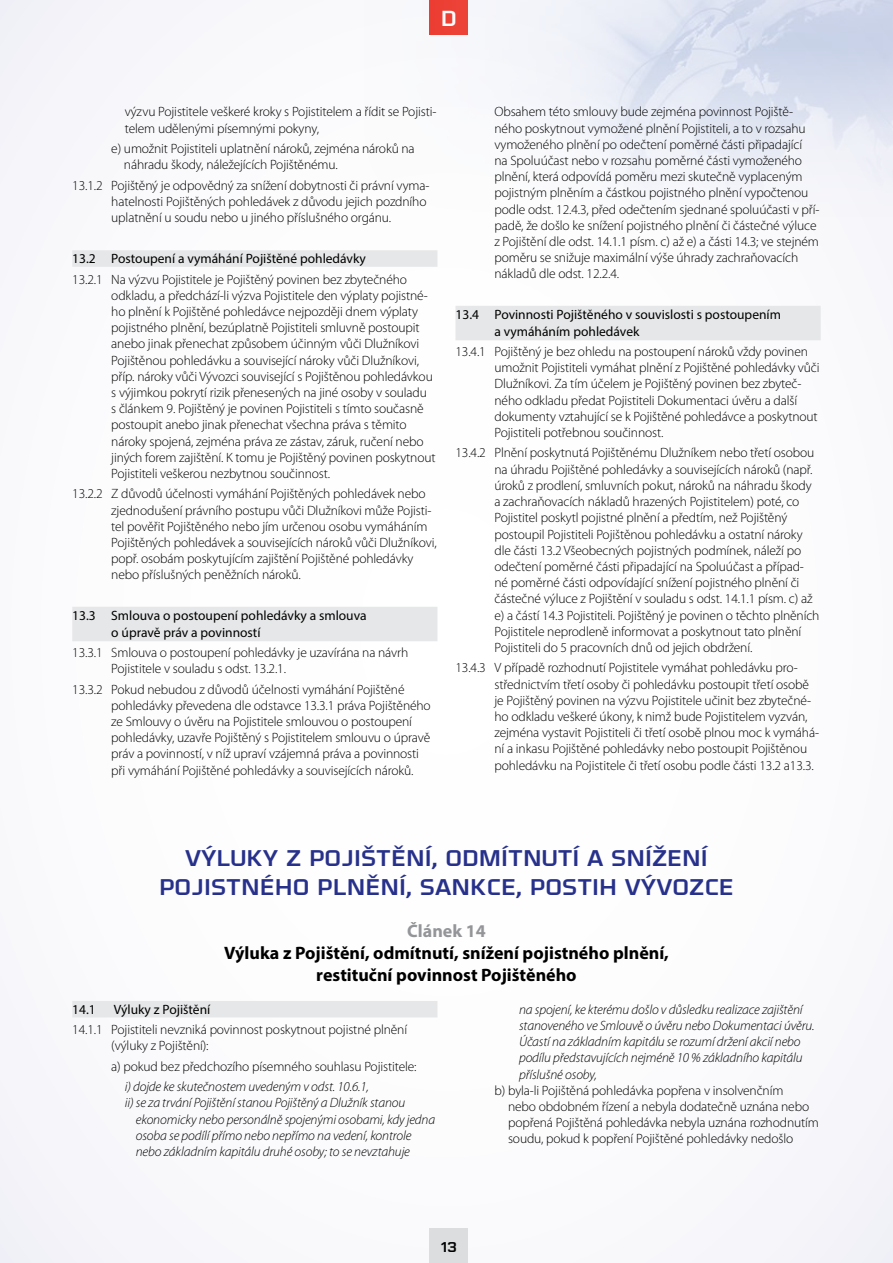
<style>
.page{position:relative;width:893px;height:1263px;background:#fff}
.page>*{position:absolute;margin:0;border:0;box-sizing:border-box;transform-origin:0 0}
.t1{font:500 24px "Olney";color:#27318b}
.t2{font:500 22.95px "Olney";color:#fff}
.t3{font:700 18px/21.6px "Myriad Pro";color:#000;text-align:center}
.t4{font:700 18px "Myriad Pro";color:#939598}
.t5{font:500 15px "Olney";color:#000}
.t6{font:300 13.5px/16.2px "Myriad Pro";letter-spacing:-.01em;color:#000}
.t7{font:italic 300 13.5px/16.2px "Myriad Pro";letter-spacing:-.01em;color:#000}
.t8{font:13.5px/16.2px "Myriad Pro";color:#000}
</style>
<div class="page">
<div style="left:429px;top:1229px;width:39px;height:34px;background:#dcddde"></div>
<img style="left:429px;top:0;width:464px;height:217px">
<div style="left:72px;top:250px;width:365px;height:17px;background:#e6e7e8"></div>
<div style="left:72px;top:607px;width:365px;height:34px;background:#e6e7e8"></div>
<div style="left:455px;top:306px;width:366px;height:34px;background:#e6e7e8"></div>
<div style="left:72px;top:1001px;width:365px;height:16px;background:#e6e7e8"></div>
<h2 class="t2" style="left:441px;top:3px;width:17px">D</h2>
<p class="t6" style="left:125px;top:104px;width:313px">výzvu Pojistitele veškeré kroky s Pojistitelem a řídit se Pojisti&shy;telem udělenými písemnými pokyny,</p>
<p class="t6" style="left:124px;top:141px;width:292px;text-indent:-13px">e) umožnit Pojistiteli uplatnění nároků, zejména nároků na náhradu škody, náležejících Pojištěnému.</p>
<p class="t6" style="left:111px;top:177px;width:320px;text-indent:-39px">13.1.2 Pojištěný je odpovědný za snížení dobytnosti či právní vyma&shy;hatelnosti Pojištěných pohledávek z důvodu jejich pozdního uplatnění u soudu nebo u jiného příslušného orgánu.</p>
<p class="t8" style="left:72px;top:250px;width:295px">13.2 Postoupení a vymáhání Pojištěné pohledávky</p>
<p class="t6" style="left:111px;top:271px;width:326px;text-indent:-39px">13.2.1 Na výzvu Pojistitele je Pojištěný povinen bez zbytečného odkladu, a předchází-li výzva Pojistitele den výplaty pojistné&shy;ho plnění k Pojištěné pohledávce nejpozději dnem výplaty pojistného plnění, bezúplatně Pojistiteli smluvně postoupit anebo jinak přenechat způsobem účinným vůči Dlužníkovi Pojištěnou pohledávku a související nároky vůči Dlužníkovi, příp. nároky vůči Vývozci související s Pojištěnou pohledávkou s výjimkou pokrytí rizik přenesených na jiné osoby v souladu<br>s článkem 9. Pojištěný je povinen Pojistiteli s tímto současně postoupit anebo jinak přenechat všechna práva s těmito nároky spojená, zejména práva ze zástav, záruk, ručení nebo jiných forem zajištění. K tomu je Pojištěný povinen poskytnout Pojistiteli veškerou nezbytnou součinnost.</p>
<p class="t6" style="left:111px;top:486px;width:327px;text-indent:-39px">13.2.2 Z důvodů účelnosti vymáhání Pojištěných pohledávek nebo zjednodušení právního postupu vůči Dlužníkovi může Pojisti&shy;tel pověřit Pojištěného nebo jím určenou osobu vymáháním Pojištěných pohledávek a souvisejících nároků vůči Dlužníkovi, popř. osobám poskytujícím zajištění Pojištěné pohledávky nebo příslušných peněžních nároků.</p>
<p class="t8" style="left:111px;top:607px;width:257px;text-indent:-39px">13.3 Smlouva o postoupení pohledávky a smlouva o úpravě práv a povinností</p>
<p class="t6" style="left:111px;top:645px;width:299px;text-indent:-39px">13.3.1 Smlouva o postoupení pohledávky je uzavírána na návrh<br>Pojistitele v souladu s odst. 13.2.1.</p>
<p class="t6" style="left:111px;top:681px;width:321px;text-indent:-39px">13.3.2 Pokud nebudou z důvodů účelnosti vymáhání Pojištěné pohledávky převedena dle odstavce 13.3.1 práva Pojištěného ze Smlouvy o úvěru na Pojistitele smlouvou o postoupení pohledávky, uzavře Pojištěný s Pojistitelem smlouvu o úpravě práv a povinností, v níž upraví vzájemná práva a povinnosti při vymáhání Pojištěné pohledávky a souvisejících nároků.</p>
<p class="t6" style="left:494px;top:104px;width:326px">Obsahem této smlouvy bude zejména povinnost Pojiště&shy;ného poskytnout vymožené plnění Pojistiteli, a to v rozsahu vymoženého plnění po odečtení poměrné části připadající<br>na Spoluúčast nebo v rozsahu poměrné části vymoženého plnění, která odpovídá poměru mezi skutečně vyplaceným pojistným plněním a částkou pojistného plnění vypočtenou podle odst. 12.4.3, před odečtením sjednané spoluúčasti v pří&shy;padě, že došlo ke snížení pojistného plnění či částečné výluce z Pojištění dle odst. 14.1.1 písm. c) až e) a části 14.3; ve stejném poměru se snižuje maximální výše úhrady zachraňovacích nákladů dle odst. 12.2.4.</p>
<p class="t8" style="left:494px;top:306px;width:288px;text-indent:-39px">13.4 Povinnosti Pojištěného v souvislosti s postoupením a vymáháním pohledávek</p>
<p class="t6" style="left:494px;top:344px;width:327px;text-indent:-39px">13.4.1 Pojištěný je bez ohledu na postoupení nároků vždy povinen umožnit Pojistiteli vymáhat plnění z Pojištěné pohledávky vůči Dlužníkovi. Za tím účelem je Pojištěný povinen bez zbyteč&shy;ného odkladu předat Pojistiteli Dokumentaci úvěru a další dokumenty vztahující se k Pojištěné pohledávce a poskytnout Pojistiteli potřebnou součinnost.</p>
<p class="t6" style="left:494px;top:445px;width:326px;text-indent:-39px">13.4.2 Plnění poskytnutá Pojištěnému Dlužníkem nebo třetí osobou na úhradu Pojištěné pohledávky a souvisejících nároků (např. úroků z prodlení, smluvních pokut, nároků na náhradu škody a zachraňovacích nákladů hrazených Pojistitelem) poté, co Pojistitel poskytl pojistné plnění a předtím, než Pojištěný postoupil Pojistiteli Pojištěnou pohledávku a ostatní nároky dle části 13.2 Všeobecných pojistných podmínek, náleží po odečtení poměrné části připadající na Spoluúčast a případ&shy;né poměrné části odpovídající snížení pojistného plnění či částečné výluce z Pojištění v souladu s odst. 14.1.1 písm. c) až e) a částí 14.3 Pojistiteli. Pojištěný je povinen o těchto plněních Pojistitele neprodleně informovat a poskytnout tato plnění Pojistiteli do 5 pracovních dnů od jejich obdržení.</p>
<p class="t6" style="left:494px;top:660px;width:326px;text-indent:-39px">13.4.3 V případě rozhodnutí Pojistitele vymáhat pohledávku pro&shy;střednictvím třetí osoby či pohledávku postoupit třetí osobě je Pojištěný povinen na výzvu Pojistitele učinit bez zbytečné&shy;ho odkladu veškeré úkony, k nimž bude Pojistitelem vyzván, zejména vystavit Pojistiteli či třetí osobě plnou moc k vymáhá&shy;ní a inkasu Pojištěné pohledávky nebo postoupit Pojištěnou pohledávku na Pojistitele či třetí osobu podle části 13.2 a13.3.</p>
<h1 class="t1" style="left:185px;top:842px;width:48px">VÝLUK</h1>
<h1 class="t1" style="left:263px;top:842px;width:38px">Y ZPOJIŠTĚNÍ</h1>
<h1 class="t1" style="left:432px;top:842px;width:30px">, ODMÍTNUTÍ</h1>
<h1 class="t1" style="left:587px;top:842px;width:15px">ASNÍ</h1>
<h1 class="t1" style="left:652px;top:842px;width:30px">ŽENÍ</h1>
<h1 class="t1" style="left:159px;top:871px;width:15px">POJISTN</h1>
<h1 class="t1" style="left:260px;top:871px;width:74px">ÉHO PLNĚNÍ</h1>
<h1 class="t1" style="left:406px;top:871px;width:31px">, SANK</h1>
<h1 class="t1" style="left:486px;top:871px;width:74px">CE, POSTIH</h1>
<h1 class="t1" style="left:625px;top:871px;width:49px">VÝVOZ</h1>
<h1 class="t1" style="left:704px;top:871px;width:28px">CE</h1>
<h3 class="t4" style="left:407px;top:919px;width:80px">Článek 14</h3>
<h3 class="t3" style="left:224px;top:941px;width:446px">Výluka z Pojištění, odmítnutí, snížení pojistného plnění, restituční povinnost Pojištěného</h3>
<p class="t8" style="left:72px;top:1001px;width:25px">14.1</p>
<p class="t8" style="left:114px;top:1001px;width:98px">Výluky z Pojištění</p>
<p class="t6" style="left:111px;top:1022px;width:297px;text-indent:-39px">14.1.1 Pojistiteli nevzniká povinnost poskytnout pojistné plnění (výluky z Pojištění):</p>
<p class="t6" style="left:111px;top:1058px;width:307px">a) pokud bez předchozího písemného souhlasu Pojistitele:</p>
<p class="t7" style="left:125px;top:1079px;width:246px">i) dojde ke skutečnostem uvedeným v odst. 10.6.1,</p>
<p class="t7" style="left:125px;top:1095px;width:282px">ii) se za trvání Pojištění stanou Pojištěný a Dlužník stanou</p>
<p class="t7" style="left:136px;top:1111px;width:301px">ekonomicky nebo personálně spojenými osobami, kdy jedna</p>
<p class="t7" style="left:136px;top:1128px;width:277px">osoba se podílí přímo nebo nepřímo na vedení, kontrole</p>
<p class="t7" style="left:136px;top:1144px;width:276px">nebo základním kapitálu druhé osoby; to se nevztahuje</p>
<p class="t5" style="left:441px;top:1237px;width:18px">13</p>
<p class="t7" style="left:519px;top:1001px;width:297px">na spojení, ke kterému došlo v důsledku realizace zajištění stanoveného ve Smlouvě o úvěru nebo Dokumentaci úvěru.<br>Účastí na základním kapitálu se rozumí držení akcií nebo podílu představujících nejméně 10 % základního kapitálu příslušné osoby,</p>
<p class="t6" style="left:508px;top:1082px;width:312px;text-indent:-14px">b) byla-li Pojištěná pohledávka popřena v insolvenčním<br>nebo obdobném řízení a nebyla dodatečně uznána nebo popřená Pojištěná pohledávka nebyla uznána rozhodnutím soudu, pokud k popření Pojištěné pohledávky nedošlo</p>
</div>
